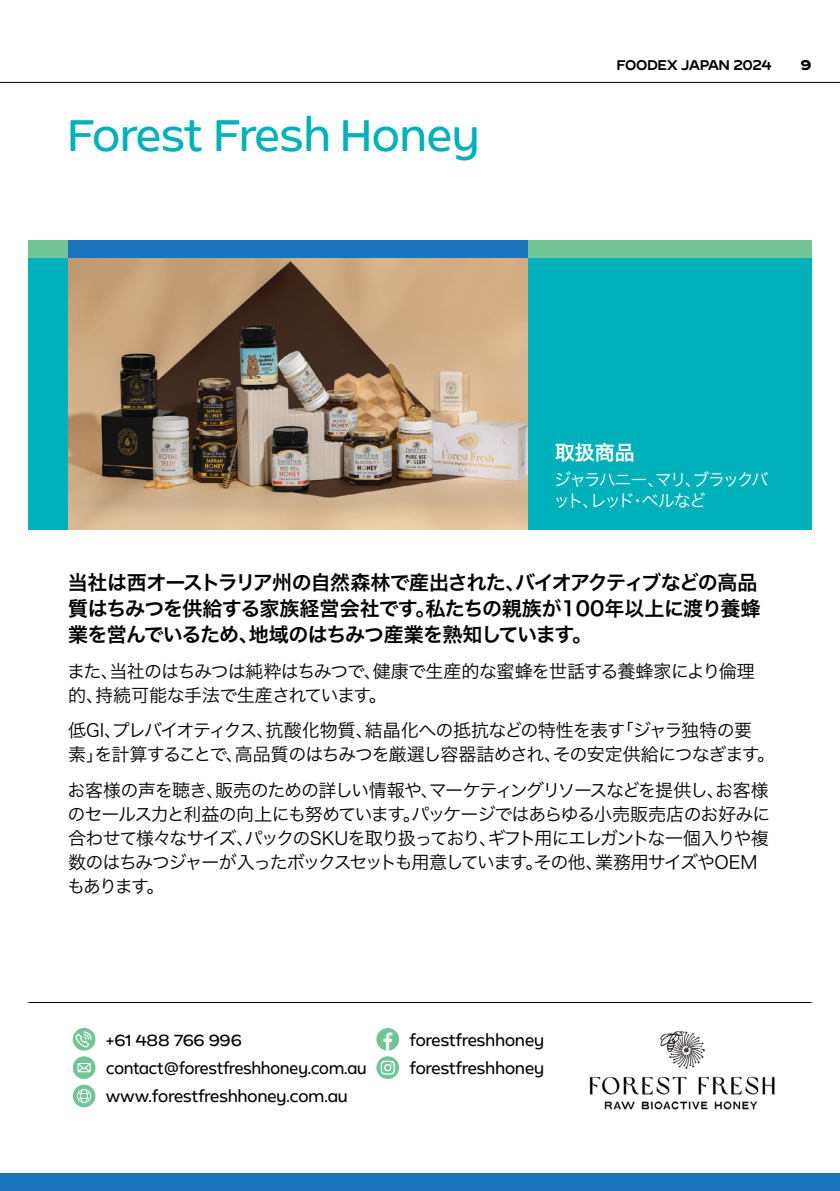
<style>
.page{position:relative;width:840px;height:1191px;background:#fff}
.page>*{position:absolute;margin:0;border:0;box-sizing:border-box;transform-origin:0 0}
.t1{font:44px "Byrd";letter-spacing:-.03em;color:#00b0ba}
.t2{font:20px/26px "Hira Kaku Pro N W6";letter-spacing:-.035em;color:#000}
.t3{font:20px "Hira Kaku Pro N W6";color:#fff}
.t4{font:18px/24px "Hira Kaku Pro N W3";letter-spacing:-.06em;color:#000}
.t5{font:18px/24px "Hira Kaku Pro N W3";letter-spacing:-.04em;color:#000}
.t6{font:17px/20.4px "Hira Kaku Pro N W3";letter-spacing:-.13em;color:#fff}
.t7{font:16px/28.4px "Byrd";letter-spacing:-.02em;color:#000}
.t8{font:600 14px "Byrd";letter-spacing:-.025em;color:#000}
.t9{font:800 14px "Byrd";color:#000}
</style>
<div class="page">
<div style="left:28px;top:240px;width:783px;height:289px;background:#00b0ba"></div>
<hr style="left:28px;top:1002px;width:783px;height:1px;background:#000">
<img style="left:589px;top:1031px;width:186px;height:79px">
<img style="left:68px;top:257px;width:459px;height:272px">
<svg style="left:73px;top:1028px;width:22px;height:22px"></svg>
<svg style="left:73px;top:1056px;width:23px;height:51px"></svg>
<svg style="left:376px;top:1028px;width:23px;height:22px"></svg>
<svg style="left:376px;top:1056px;width:23px;height:23px"></svg>
<div style="left:68px;top:240px;width:459px;height:17px;background:#1c75bc"></div>
<div style="left:527px;top:240px;width:284px;height:17px;background:#72c596"></div>
<div style="left:28px;top:240px;width:40px;height:17px;background:#72c596"></div>
<div style="left:0;top:1174px;width:839px;height:17px;background:#1c75bc"></div>
<hr style="left:0;top:82px;width:839px;height:1px;background:#000">
<p class="t1" style="left:68px;top:104px;width:412px">Forest Fresh Honey</p>
<p class="t8" style="left:616px;top:55px;width:156px">FOODEX JAPAN 2024</p>
<p class="t9" style="left:799px;top:55px;width:13px">9</p>
<p class="t3" style="left:554px;top:434px;width:81px">取扱商品</p>
<p class="t6" style="left:553px;top:468px;width:217px">ジャラハニー、マリ、ブラックバット、レッド・ベルなど</p>
<p class="t2" style="left:68px;top:569px;width:694px">当社は西オーストラリア州の自然森林で産出された、バイオアクティブなどの高品質はちみつを供給する家族経営会社です。私たちの親族が100年以上に渡り養蜂業を営んでいるため、地域のはちみつ産業を熟知しています。</p>
<p class="t5" style="left:67px;top:658px;width:688px">また、当社のはちみつは純粋はちみつで、健康で生産的な蜜蜂を世話する養蜂家により倫理的、持続可能な手法で生産されています。</p>
<p class="t4" style="left:68px;top:717px;width:708px">低GI、プレバイオティクス、抗酸化物質、結晶化への抵抗などの特性を表す「ジャラ独特の要<br>素」を計算することで、高品質のはちみつを厳選し容器詰めされ、その安定供給につなぎます。</p>
<p class="t4" style="left:67px;top:776px;width:704px">お客様の声を聴き、販売のための詳しい情報や、マーケティングリソースなどを提供し、お客様のセールス力と利益の向上にも努めています。パッケージではあらゆる小売販売店のお好みに合わせて様々なサイズ、パックのSKUを取り扱っており、ギフト用にエレガントな一個入りや複数のはちみつジャーが入ったボックスセットも用意しています。その他、業務用サイズやOEMもあります。</p>
<p class="t7" style="left:106px;top:1025px;width:262px">+61 488 766 996 contact@forestfreshhoney.com.au www.forestfreshhoney.com.au</p>
<p class="t7" style="left:409px;top:1025px;width:136px">forestfreshhoney forestfreshhoney</p>
</div>
